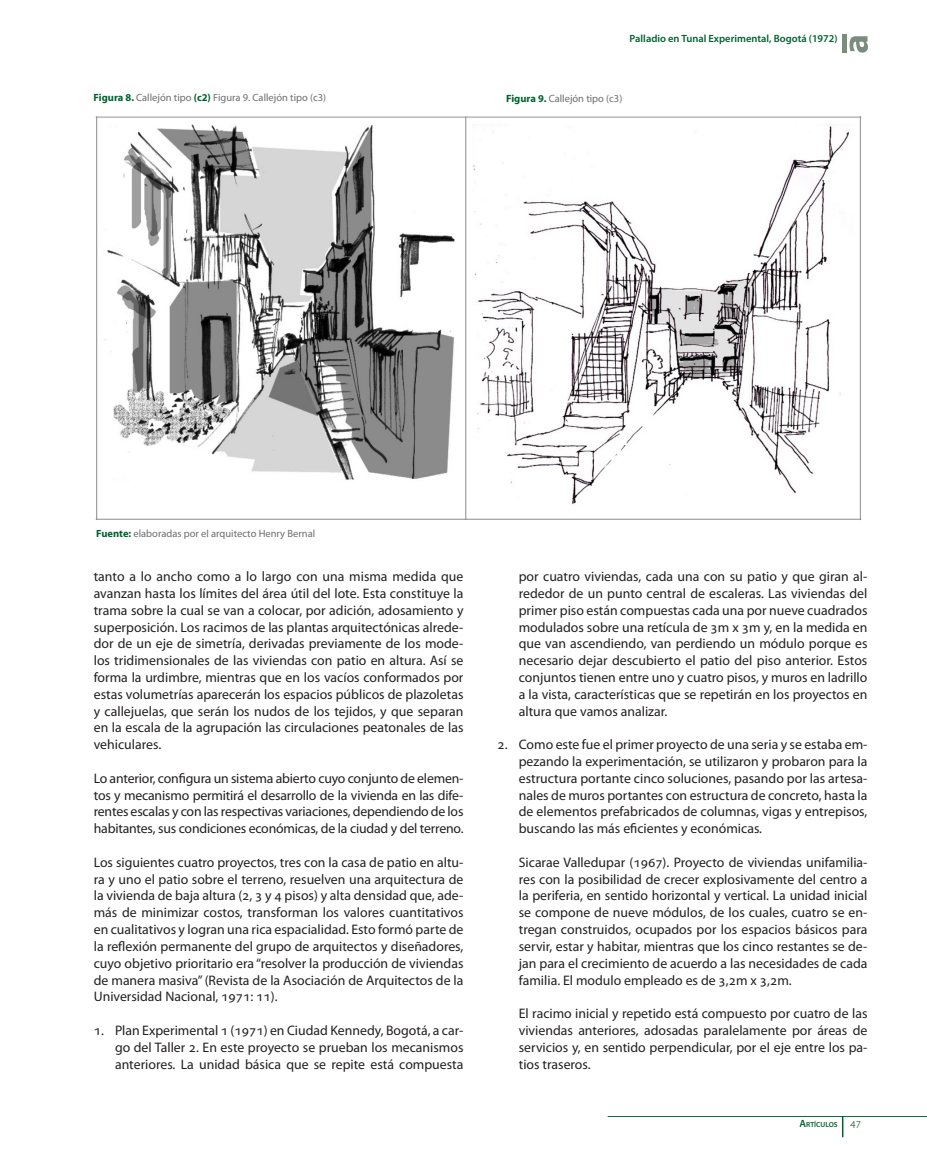
<style>
.page{position:relative;width:927px;height:1170px;background:#fff}
.page>*{position:absolute;margin:0;border:0;box-sizing:border-box;transform-origin:0 0}
._01_CUERPO_DE_TEXTO{font:13.8px/16.8px "Myriad Pro";color:#231f20;text-align:justify}
._01_Tabulado{font:13.8px/16.8px "Myriad Pro";color:#231f20;text-align:justify}
._01_Figuras{font:10.5px "Myriad Pro";color:#6c6d70}
._01_Fuente{font:10.5px "Myriad Pro";color:#6c6d70}
.t1{font:600 10.5px "Myriad Pro";color:#00622f}
.t2{font:600 7.35px "Myriad Pro";color:#00622f}
.s1{font-weight:700;color:#00622f}
.s2{font-size:10.5px}
.s3{font-weight:300;font-size:10.5px;color:#bcbdc0}
</style>
<div class="page">
<svg style="left:842px;top:1117px;width:1px;height:20px"></svg>
<div style="left:842px;top:34px;width:5px;height:19px;background:#798c7e"></div>
<svg style="left:849px;top:36px;width:19px;height:17px"></svg>
<hr style="left:608px;top:1116px;width:319px;height:1px;background:#00622f">
<img style="left:95px;top:116px;width:767px;height:404px">
<p class="t1" style="left:630px;top:32px;width:210px">Palladio en Tunal Experimental, Bogotá (1972)</p>
<p class="_01_Figuras" style="left:94px;top:91px;width:234px"><span class="s1">Figura 8.</span> Callejón tipo <span class="s1">(c2)</span> Figura 9. Callejón tipo (c3)</p>
<p class="_01_Figuras" style="left:506px;top:92px;width:118px"><span class="s1">Figura 9.</span> Callejón tipo (c3)</p>
<p class="_01_Fuente" style="left:96px;top:526px;width:220px"><span class="s1">Fuente:</span> elaboradas por el arquitecto Henry Bernal</p>
<p class="_01_CUERPO_DE_TEXTO" style="left:94px;top:568px;width:371px">tanto a lo ancho como a lo largo con una misma medida que avanzan hasta los límites del área útil del lote. Esta constituye la trama sobre la cual se van a colocar, por adición, adosamiento y superposición. Los racimos de las plantas arquitectónicas alrede&shy;dor de un eje de simetría, derivadas previamente de los mode&shy;los tridimensionales de las viviendas con patio en altura. Así se forma la urdimbre, mientras que en los vacíos conformados por estas volumetrías aparecerán los espacios públicos de plazoletas y callejuelas, que serán los nudos de los tejidos, y que separan en la escala de la agrupación las circulaciones peatonales de las vehiculares.</p>
<p class="_01_CUERPO_DE_TEXTO" style="left:94px;top:769px;width:371px">Lo anterior, configura un sistema abierto cuyo conjunto de elemen&shy;tos y mecanismo permitirá el desarrollo de la vivienda en las dife&shy;rentes escalas y con las respectivas variaciones, dependiendo de los habitantes, sus condiciones económicas, de la ciudad y del terreno.</p>
<p class="_01_CUERPO_DE_TEXTO" style="left:94px;top:853px;width:371px">Los siguientes cuatro proyectos, tres con la casa de patio en altu&shy;ra y uno el patio sobre el terreno, resuelven una arquitectura de la vivienda de baja altura (2, 3 y 4 pisos) y alta densidad que, ade&shy;más de minimizar costos, transforman los valores cuantitativos en cualitativos y logran una rica espacialidad. Esto formó parte de la reflexión permanente del grupo de arquitectos y diseñadores, cuyo objetivo prioritario era “resolver la producción de viviendas de manera masiva” (Revista de la Asociación de Arquitectos de la Universidad Nacional, 1971: 11).</p>
<p class="_01_CUERPO_DE_TEXTO" style="left:115px;top:1021px;width:350px;text-indent:-21px">1. Plan Experimental 1 (1971) en Ciudad Kennedy, Bogotá, a car&shy;go del Taller 2. En este proyecto se prueban los mecanismos anteriores. La unidad básica que se repite está compuesta</p>
<p class="_01_CUERPO_DE_TEXTO" style="left:519px;top:568px;width:350px">por cuatro viviendas, cada una con su patio y que giran al&shy;rededor de un punto central de escaleras. Las viviendas del primer piso están compuestas cada una por nueve cuadrados modulados sobre una retícula de 3m x 3m y, en la medida en que van ascendiendo, van perdiendo un módulo porque es necesario dejar descubierto el patio del piso anterior. Estos conjuntos tienen entre uno y cuatro pisos, y muros en ladrillo a la vista, características que se repetirán en los proyectos en altura que vamos analizar.</p>
<p class="_01_CUERPO_DE_TEXTO" style="left:519px;top:736px;width:350px;text-indent:-21px">2. Como este fue el primer proyecto de una seria y se estaba em&shy;pezando la experimentación, se utilizaron y probaron para la estructura portante cinco soluciones, pasando por las artesa&shy;nales de muros portantes con estructura de concreto, hasta la de elementos prefabricados de columnas, vigas y entrepisos, buscando las más eficientes y económicas.</p>
<p class="_01_Tabulado" style="left:519px;top:853px;width:350px">Sicarae Valledupar (1967). Proyecto de viviendas unifamilia&shy;res con la posibilidad de crecer explosivamente del centro a la periferia, en sentido horizontal y vertical. La unidad inicial se compone de nueve módulos, de los cuales, cuatro se en&shy;tregan construidos, ocupados por los espacios básicos para servir, estar y habitar, mientras que los cinco restantes se de&shy;jan para el crecimiento de acuerdo a las necesidades de cada familia. El modulo empleado es de 3,2m x 3,2m.</p>
<p class="_01_Tabulado" style="left:519px;top:1004px;width:350px">El racimo inicial y repetido está compuesto por cuatro de las viviendas anteriores, adosadas paralelamente por áreas de servicios y, en sentido perpendicular, por el eje entre los pa&shy;tios traseros.</p>
<p class="t2" style="left:799px;top:1119px;width:63px"><span class="s2">A</span>RTÍCULOS <span class="s3">47</span></p>
</div>
